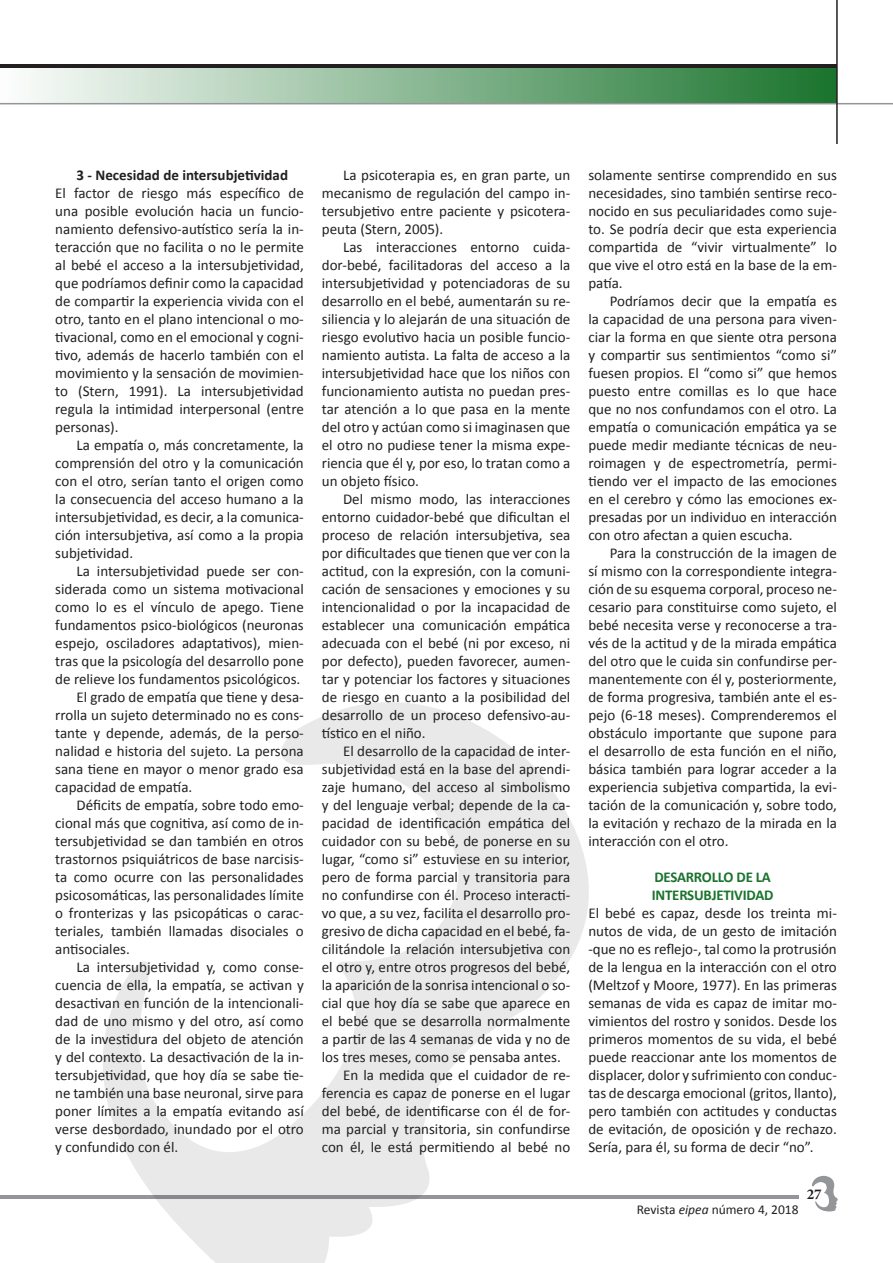
<style>
.page{position:relative;width:893px;height:1263px;background:#fff}
.page>*{position:absolute;margin:0;border:0;box-sizing:border-box;transform-origin:0 0}
.t1{font:15px/18px "Calibri";color:#231f20;text-align:justify}
.t2{font:700 15px "Calibri";letter-spacing:-.015em;color:#1a742d}
.t3{font:700 15px "Calibri";color:#231f20}
.t4{font:700 15px "Minion Pro";color:#231f20}
.t5{font:13.5px "Calibri";color:#231f20}
.s1{font-style:italic}
</style>
<div class="page">
<svg style="left:812px;top:1175px;width:26px;height:37px"></svg>
<hr style="left:0;top:1196px;width:798px;height:3px;background:#939598">
<svg style="left:36px;top:702px;width:625px;height:561px"></svg>
<div style="left:0;top:66px;width:837px;height:38px;background:linear-gradient(to right,#fdfdfd,#1a732d)"></div>
<hr style="left:0;top:67px;width:1px;height:36px;background:#1a742d">
<hr style="left:0;top:64px;width:837px;height:3px;background:#231f20">
<hr style="left:0;top:103px;width:893px;height:1px;background:#939598">
<hr style="left:836px;top:0;width:2px;height:144px;background:#231f20">
<p class="t3" style="left:77px;top:165px;width:213px">3 - Necesidad de intersubjetividad</p>
<p class="t1" style="left:55px;top:184px;width:250px">El factor de riesgo más específico de una posible evolución hacia un funcio&shy;namiento defensivo-autístico sería la in&shy;teracción que no facilita o no le permite al bebé el acceso a la intersubjetividad, que podríamos definir como la capacidad de compartir la experiencia vivida con el otro, tanto en el plano intencional o mo&shy;tivacional, como en el emocional y cogni&shy;tivo, además de hacerlo también con el movimiento y la sensación de movimien&shy;to (Stern, 1991). La intersubjetividad regula la intimidad interpersonal (entre personas).</p>
<p class="t1" style="left:55px;top:436px;width:250px;text-indent:21px">La empatía o, más concretamente, la comprensión del otro y la comunicación con el otro, serían tanto el origen como la consecuencia del acceso humano a la intersubjetividad, es decir, a la comunica&shy;ción intersubjetiva, así como a la propia subjetividad.</p>
<p class="t1" style="left:55px;top:562px;width:250px;text-indent:21px">La intersubjetividad puede ser con&shy;siderada como un sistema motivacional como lo es el vínculo de apego. Tiene fundamentos psico-biológicos (neuronas espejo, osciladores adaptativos), mien&shy;tras que la psicología del desarrollo pone de relieve los fundamentos psicológicos.</p>
<p class="t1" style="left:55px;top:688px;width:250px;text-indent:21px">El grado de empatía que tiene y desa&shy;rrolla un sujeto determinado no es cons&shy;tante y depende, además, de la perso&shy;nalidad e historia del sujeto. La persona sana tiene en mayor o menor grado esa capacidad de empatía.</p>
<p class="t1" style="left:55px;top:796px;width:250px;text-indent:21px">Déficits de empatía, sobre todo emo&shy;cional más que cognitiva, así como de in&shy;tersubjetividad se dan también en otros trastornos psiquiátricos de base narcisis&shy;ta como ocurre con las personalidades psicosomáticas, las personalidades límite o fronterizas y las psicopáticas o carac&shy;teriales, también llamadas disociales o antisociales.</p>
<p class="t1" style="left:55px;top:958px;width:250px;text-indent:21px">La intersubjetividad y, como conse&shy;cuencia de ella, la empatía, se activan y desactivan en función de la intencionali&shy;dad de uno mismo y del otro, así como de la investidura del objeto de atención y del contexto. La desactivación de la in&shy;tersubjetividad, que hoy día se sabe tie&shy;ne también una base neuronal, sirve para poner límites a la empatía evitando así verse desbordado, inundado por el otro y confundido con él.</p>
<p class="t1" style="left:322px;top:166px;width:250px;text-indent:21px">La psicoterapia es, en gran parte, un mecanismo de regulación del campo in&shy;tersubjetivo entre paciente y psicotera&shy;peuta (Stern, 2005).</p>
<p class="t1" style="left:322px;top:238px;width:250px;text-indent:21px">Las interacciones entorno cuida&shy;dor-bebé, facilitadoras del acceso a la intersubjetividad y potenciadoras de su desarrollo en el bebé, aumentarán su re&shy;siliencia y lo alejarán de una situación de riesgo evolutivo hacia un posible funcio&shy;namiento autista. La falta de acceso a la intersubjetividad hace que los niños con funcionamiento autista no puedan pres&shy;tar atención a lo que pasa en la mente del otro y actúan como si imaginasen que el otro no pudiese tener la misma expe&shy;riencia que él y, por eso, lo tratan como a un objeto físico.</p>
<p class="t1" style="left:322px;top:490px;width:250px;text-indent:21px">Del mismo modo, las interacciones entorno cuidador-bebé que dificultan el proceso de relación intersubjetiva, sea por dificultades que tienen que ver con la actitud, con la expresión, con la comuni&shy;cación de sensaciones y emociones y su intencionalidad o por la incapacidad de establecer una comunicación empática adecuada con el bebé (ni por exceso, ni por defecto), pueden favorecer, aumen&shy;tar y potenciar los factores y situaciones de riesgo en cuanto a la posibilidad del desarrollo de un proceso defensivo-au&shy;tístico en el niño.</p>
<p class="t1" style="left:322px;top:742px;width:250px;text-indent:21px">El desarrollo de la capacidad de inter&shy;subjetividad está en la base del aprendi&shy;zaje humano, del acceso al simbolismo y del lenguaje verbal; depende de la ca&shy;pacidad de identificación empática del cuidador con su bebé, de ponerse en su lugar, “como si” estuviese en su interior, pero de forma parcial y transitoria para no confundirse con él. Proceso interacti&shy;vo que, a su vez, facilita el desarrollo pro&shy;gresivo de dicha capacidad en el bebé, fa&shy;cilitándole la relación intersubjetiva con el otro y, entre otros progresos del bebé, la aparición de la sonrisa intencional o so&shy;cial que hoy día se sabe que aparece en el bebé que se desarrolla normalmente a partir de las 4 semanas de vida y no de los tres meses, como se pensaba antes.</p>
<p class="t1" style="left:322px;top:1066px;width:250px;text-indent:21px">En la medida que el cuidador de re&shy;ferencia es capaz de ponerse en el lugar del bebé, de identificarse con él de for&shy;ma parcial y transitoria, sin confundirse con él, le está permitiendo al bebé no</p>
<p class="t1" style="left:588px;top:166px;width:250px">solamente sentirse comprendido en sus necesidades, sino también sentirse reco&shy;nocido en sus peculiaridades como suje&shy;to. Se podría decir que esta experiencia compartida de “vivir virtualmente” lo que vive el otro está en la base de la em&shy;patía.</p>
<p class="t1" style="left:588px;top:292px;width:250px;text-indent:21px">Podríamos decir que la empatía es la capacidad de una persona para viven&shy;ciar la forma en que siente otra persona y compartir sus sentimientos “como si” fuesen propios. El “como si” que hemos puesto entre comillas es lo que hace que no nos confundamos con el otro. La empatía o comunicación empática ya se puede medir mediante técnicas de neu&shy;roimagen y de espectrometría, permi&shy;tiendo ver el impacto de las emociones en el cerebro y cómo las emociones ex&shy;presadas por un individuo en interacción con otro afectan a quien escucha.</p>
<p class="t1" style="left:588px;top:544px;width:250px;text-indent:21px">Para la construcción de la imagen de sí mismo con la correspondiente integra&shy;ción de su esquema corporal, proceso ne&shy;cesario para constituirse como sujeto, el bebé necesita verse y reconocerse a tra&shy;vés de la actitud y de la mirada empática del otro que le cuida sin confundirse per&shy;manentemente con él y, posteriormente, de forma progresiva, también ante el es&shy;pejo (6-18 meses). Comprenderemos el obstáculo importante que supone para el desarrollo de esta función en el niño, básica también para lograr acceder a la experiencia subjetiva compartida, la evi&shy;tación de la comunicación y, sobre todo, la evitación y rechazo de la mirada en la interacción con el otro.</p>
<p class="t2" style="left:654px;top:867px;width:118px">DESARROLLO DE LA</p>
<p class="t2" style="left:652px;top:885px;width:123px">INTERSUBJETIVIDAD</p>
<p class="t1" style="left:588px;top:904px;width:250px">El bebé es capaz, desde los treinta mi&shy;nutos de vida, de un gesto de imitación -que no es reflejo-, tal como la protrusión de la lengua en la interacción con el otro (Meltzof y Moore, 1977). En las primeras semanas de vida es capaz de imitar mo&shy;vimientos del rostro y sonidos. Desde los primeros momentos de su vida, el bebé puede reaccionar ante los momentos de displacer, dolor y sufrimiento con conduc&shy;tas de descarga emocional (gritos, llanto), pero también con actitudes y conductas de evitación, de oposición y de rechazo.<br>Sería, para él, su forma de decir “no”.</p>
<p class="t5" style="left:637px;top:1201px;width:163px">Revista <span class="s1">eipea</span> número 4, 2018</p>
<p class="t4" style="left:807px;top:1183px;width:16px">27</p>
</div>
